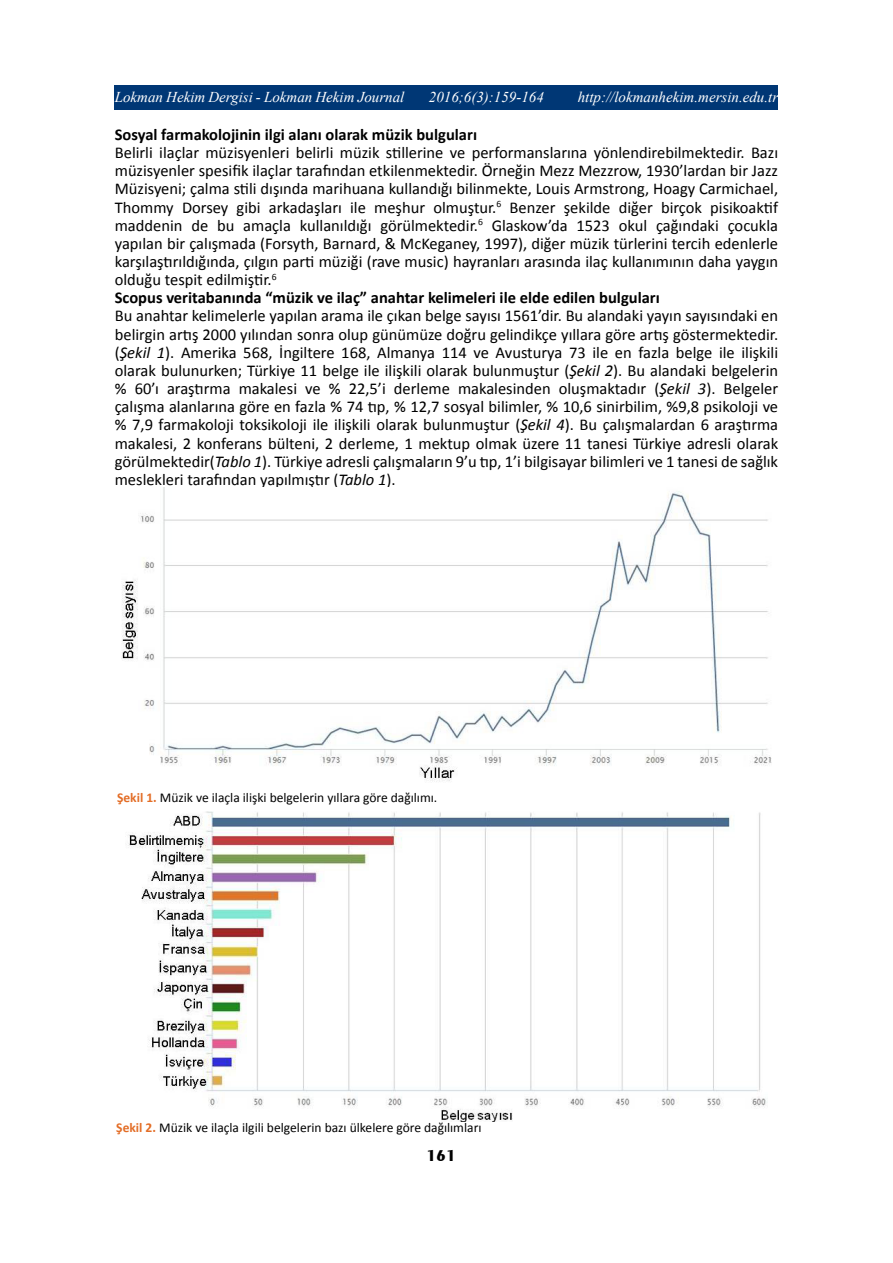
<style>
.page{position:relative;width:893px;height:1263px;background:#fff}
.page>*{position:absolute;margin:0;border:0;box-sizing:border-box;transform-origin:0 0}
.t1{font:16.5px/18.1px "Calibri";color:#000}
.t2{font:700 16.5px "Calibri";color:#000}
.t3{font:700 16.5px "Exotic 350 BT";color:#000}
.t4{font:italic 15px "Times New Roman";color:#fff}
.t5{font:13.5px "Calibri";color:#000}
.s1{font-weight:700}
.s2{font-style:italic}
.s3{font-weight:700;color:#e36d26}
</style>
<div class="page">
<div style="left:115px;top:85px;width:663px;height:24px;background:#003775"></div>
<img style="left:121px;top:488px;width:651px;height:294px">
<img style="left:128px;top:811px;width:638px;height:311px">
<p class="t4" style="left:115px;top:86px;width:291px">Lokman Hekim Dergisi - Lokman Hekim Journal</p>
<p class="t4" style="left:429px;top:86px;width:116px">2016;6(3):159-164</p>
<p class="t4" style="left:578px;top:86px;width:202px">http://lokmanhekim.mersin.edu.tr</p>
<p class="t2" style="left:115px;top:123px;width:364px">Sosyal farmakolojinin ilgi alanı olarak müzik bulguları</p>
<p class="t1" style="left:115px;top:143px;width:665px">Belirli ilaçlar müzisyenleri belirli müzik stillerine ve performanslarına yönlendirebilmektedir. Bazı müzisyenler spesifik ilaçlar tarafından etkilenmektedir. Örneğin Mezz Mezzrow, 1930’lardan bir Jazz Müzisyeni; çalma stili dışında marihuana kullandığı bilinmekte, Louis Armstrong, Hoagy Carmichael, Thommy Dorsey gibi arkadaşları ile meşhur olmuştur.<sup>6</sup> Benzer şekilde diğer birçok pisikoaktif maddenin de bu amaçla kullanıldığı görülmektedir.<sup>6</sup> Glaskow’da 1523 okul çağındaki çocukla yapılan bir çalışmada (Forsyth, Barnard, &amp; McKeganey, 1997), diğer müzik türlerini tercih edenlerle karşılaştırıldığında, çılgın parti müziği (rave music) hayranları arasında ilaç kullanımının daha yaygın olduğu tespit edilmiştir.<sup>6<br></sup><span class="s1">Scopus veritabanında “müzik ve ilaç” anahtar kelimeleri ile elde edilen bulguları</span></p>
<p class="t1" style="left:115px;top:306px;width:665px;text-align:justify">Bu anahtar kelimelerle yapılan arama ile çıkan belge sayısı 1561’dir. Bu alandaki yayın sayısındaki en belirgin artış 2000 yılından sonra olup günümüze doğru gelindikçe yıllara göre artış göstermektedir. (<span class="s2">Şekil 1</span>). Amerika 568, İngiltere 168, Almanya 114 ve Avusturya 73 ile en fazla belge ile ilişkili olarak bulunurken; Türkiye 11 belge ile ilişkili olarak bulunmuştur (<span class="s2">Şekil 2</span>). Bu alandaki belgelerin % 60’ı araştırma makalesi ve % 22,5’i derleme makalesinden oluşmaktadır (<span class="s2">Şekil 3</span>). Belgeler çalışma alanlarına göre en fazla % 74 tıp, % 12,7 sosyal bilimler, % 10,6 sinirbilim, %9,8 psikoloji ve % 7,9 farmakoloji toksikoloji ile ilişkili olarak bulunmuştur (<span class="s2">Şekil 4</span>). Bu çalışmalardan 6 araştırma makalesi, 2 konferans bülteni, 2 derleme, 1 mektup olmak üzere 11 tanesi Türkiye adresli olarak görülmektedir(<span class="s2">Tablo 1</span>). Türkiye adresli çalışmaların 9’u tıp, 1’i bilgisayar bilimleri ve 1 tanesi de sağlık meslekleri tarafından yapılmıştır (<span class="s2">Tablo 1</span>).</p>
<p class="t5" style="left:117px;top:788px;width:322px"><span class="s3">Şekil 1.</span> Müzik ve ilaçla ilişki belgelerin yıllara göre dağılımı.</p>
<p class="t5" style="left:116px;top:1118px;width:367px"><span class="s3">Şekil 2.</span> Müzik ve ilaçla ilgili belgelerin bazı ülkelere göre dağılımları</p>
<p class="t3" style="left:426px;top:1145px;width:31px">161</p>
</div>
